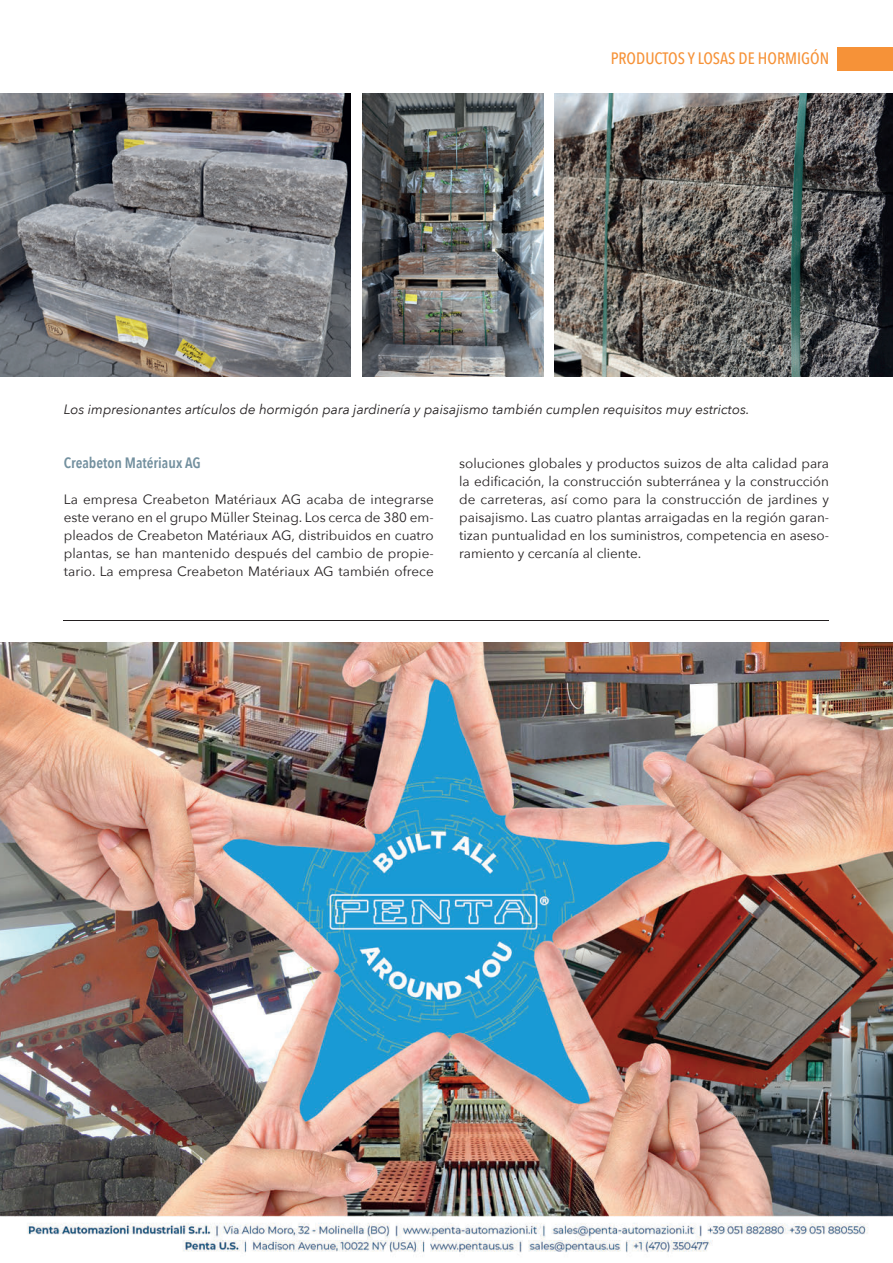
<style>
.page{position:relative;width:893px;height:1263px;background:#fff}
.page>*{position:absolute;margin:0;border:0;box-sizing:border-box;transform-origin:0 0}
.t1{font:500 16.5px "Avenir Next Condensed";color:#f69238}
.t2{font:600 15px "Avenir Next Condensed";color:#73909f}
.t3{font:13.5px/18px "Avenir Next";color:#231f20;text-align:justify}
.t4{font:italic 13.5px "Avenir Next";color:#231f20}
</style>
<div class="page">
<div style="left:838px;top:47px;width:55px;height:23px;background:#f69238"></div>
<hr style="left:64px;top:620px;width:765px;height:1px;background:#231f20">
<img style="left:0;top:94px;width:351px;height:283px">
<img style="left:363px;top:94px;width:180px;height:283px">
<img style="left:555px;top:94px;width:338px;height:283px">
<img style="left:0;top:642px;width:893px;height:611px">
<p class="t1" style="left:611px;top:49px;width:220px">PRODUCTOS Y LOSAS DE HORMIGÓN</p>
<p class="t4" style="left:64px;top:398px;width:687px">Los impresionantes artículos de hormigón para jardinería y paisajismo también cumplen requisitos muy estrictos.</p>
<p class="t2" style="left:64px;top:450px;width:138px">Creabeton Matériaux AG</p>
<p class="t3" style="left:64px;top:490px;width:372px">La empresa Creabeton Matériaux AG acaba de integrarse este verano en el grupo Müller Steinag. Los cerca de 380 em&shy;pleados de Creabeton Matériaux AG, distribuidos en cuatro plantas, se han mantenido después del cambio de propie&shy;tario. La empresa Creabeton Matériaux AG también ofrece</p>
<p class="t3" style="left:459px;top:454px;width:371px">soluciones globales y productos suizos de alta calidad para la edificación, la construcción subterránea y la construcción de carreteras, así como para la construcción de jardines y paisajismo. Las cuatro plantas arraigadas en la región garan&shy;tizan puntualidad en los suministros, competencia en aseso&shy;ramiento y cercanía al cliente.</p>
</div>
